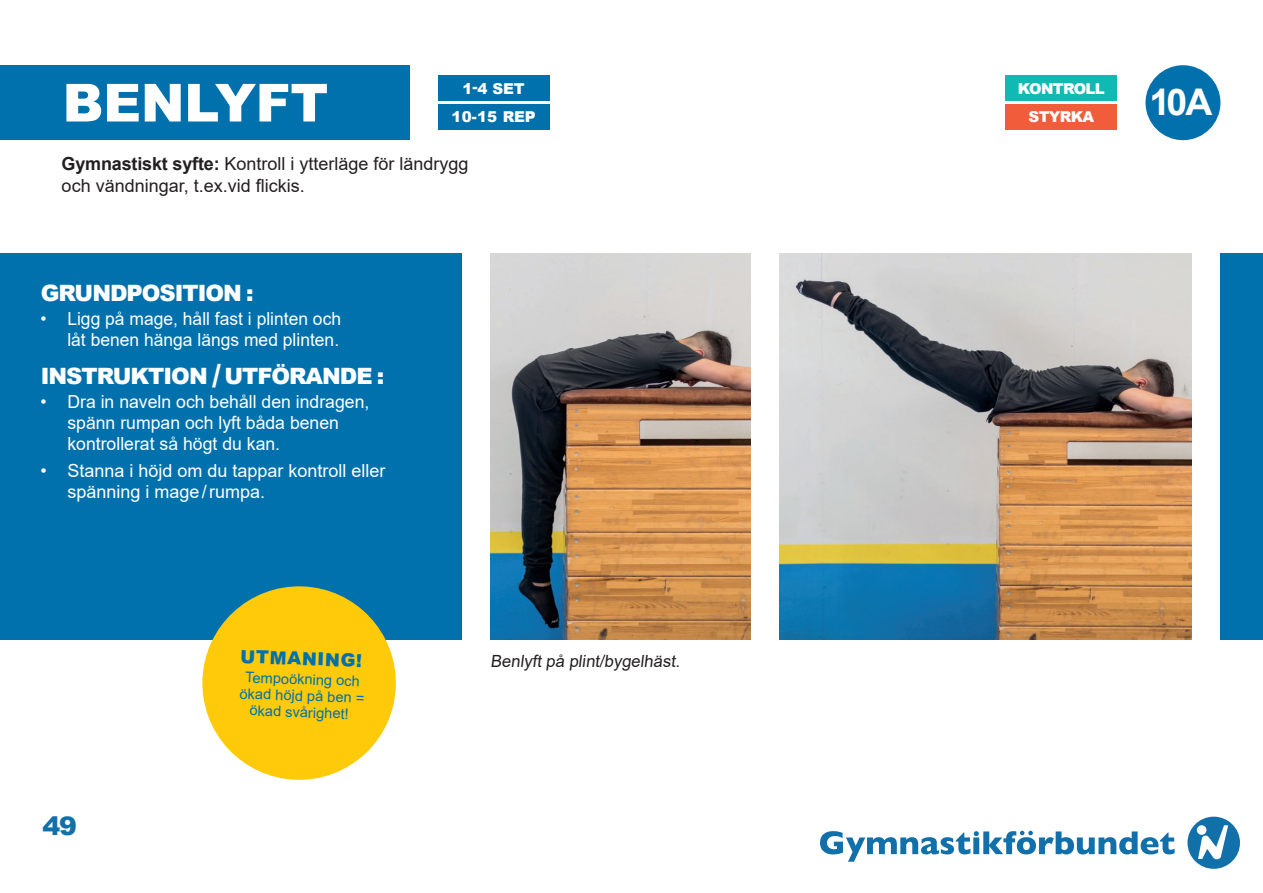
<style>
.page{position:relative;width:1263px;height:893px;background:#fff}
.page>*{position:absolute;margin:0;border:0;box-sizing:border-box;transform-origin:0 0}
.t1{font:900 52.5px "Arial";letter-spacing:-.005em;color:#fff}
.t2{font:700 36.75px "Arial";color:#fff}
.t3{font:900 25.5px "Arial";color:#1170aa;scale:1.05 1}
.t4{font:900 22.5px "Arial";letter-spacing:-.045em;color:#fff}
.t5{font:18px/21px "Arial";color:#fff}
.t6{font:18px/21.6px "Arial";color:#231f20}
.t7{font:900 18px "Arial";color:#0071ad}
.t8{font:16.8px "Arial";color:#231f20}
.t9{font:900 15px "Arial";letter-spacing:-.045em;color:#fff}
.t10{font:14.55px/16.5px "Arial";color:#0071ad;text-align:center}
.s1{font-weight:700}
.s2{font-size:31.5px}
</style>
<div class="page">
<svg style="left:820px;top:831px;width:354px;height:31px"></svg>
<svg style="left:1187px;top:817px;width:53px;height:52px"></svg>
<div style="left:0;top:253px;width:461px;height:387px;background:#0071ad"></div>
<div style="left:0;top:65px;width:409px;height:75px;background:#0071ad"></div>
<div style="left:1220px;top:253px;width:43px;height:387px;background:#0071ad"></div>
<div style="left:1145px;top:65px;width:75px;height:75px;background:#0071ad;border-radius:50%"></div>
<div style="left:1006px;top:76px;width:111px;height:25px;background:#10bab2"></div>
<div style="left:1006px;top:104px;width:111px;height:26px;background:#f15c3a"></div>
<img style="left:779px;top:253px;width:412px;height:387px">
<img style="left:490px;top:253px;width:260px;height:387px">
<svg style="left:202px;top:586px;width:194px;height:194px"></svg>
<div style="left:438px;top:76px;width:111px;height:25px;background:#0071ad"></div>
<div style="left:438px;top:104px;width:111px;height:26px;background:#0071ad"></div>
<p class="t9" style="left:463px;top:77px;width:63px">1-4 SET</p>
<p class="t9" style="left:452px;top:106px;width:85px">10-15 REP</p>
<p class="t9" style="left:1018px;top:77px;width:88px">KONTROLL</p>
<p class="t9" style="left:1028px;top:106px;width:67px">STYRKA</p>
<p class="t1" style="left:63px;top:65px;width:267px">BENLYFT</p>
<p class="t2" style="left:1149px;top:76px;width:65px">10A</p>
<p class="t6" style="left:62px;top:153px;width:408px"><span class="s1">Gymnastiskt syfte:</span> Kontroll i ytterläge för ländrygg och vändningar, t.ex.vid flickis.</p>
<p class="t4" style="left:41px;top:276px;width:214px">GRUNDPOSITION :</p>
<p class="t5" style="left:40px;top:308px;width:302px;text-align:right">• Ligg på mage, håll fast i plinten och låt benen hänga längs med plinten.</p>
<p class="t4" style="left:41px;top:359px;width:345px">INSTRUKTION <span class="s2">/</span> UTFÖRANDE :</p>
<p class="t5" style="left:67px;top:391px;width:303px;text-indent:-27px">• Dra in naveln och behåll den indragen, spänn rumpan och lyft båda benen kontrollerat så högt du kan.</p>
<p class="t5" style="left:67px;top:460px;width:320px;text-indent:-27px">• Stanna i höjd om du tappar kontroll eller spänning i mage/ rumpa.</p>
<h3 class="t3" style="left:43px;top:807px;width:34px">49</h3>
<p class="t7" style="left:241px;top:643px;width:123px;rotate:2deg">UTMANING!</p>
<p class="t10" style="left:241px;top:669px;width:126px;rotate:2deg">Tempoökning och ökad höjd på ben = ökad svårighet!</p>
<p class="t8" style="left:490px;top:650px;width:194px">Benlyft på plint/bygelhäst.</p>
</div>
